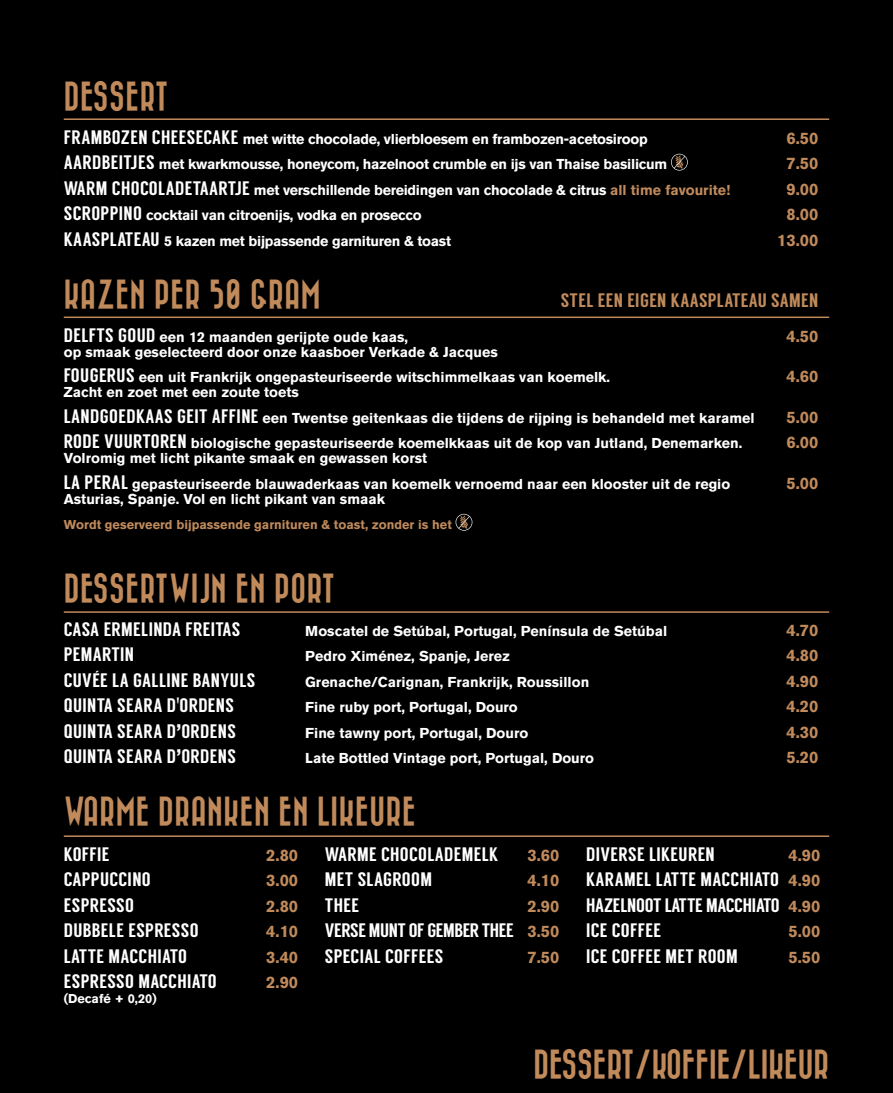
<style>
.page{position:relative;width:893px;height:1093px;background:#000}
.page>*{position:absolute;margin:0;border:0;box-sizing:border-box;transform-origin:0 0}
.t1{font:30px "Bazar";letter-spacing:.02em;color:#c08a5b}
.t2{font:30px "Bazar";color:#c08a5b}
.t3{font:19.5px/25.5px "Langdon";letter-spacing:.02em;color:#fff;text-align:justify}
.t4{font:19.5px/25.5px "Langdon";letter-spacing:-.02em;color:#fff}
.t5{font:19.5px "Langdon";letter-spacing:.02em;color:#c08a5b}
.t6{font:700 16.5px "Akzidenz Grotesk BQ";color:#c08a5b}
.t7{font:700 14.25px/25.5px "Akzidenz Grotesk BQ";color:#fff}
.t8{font:700 14.25px "Akzidenz Grotesk BQ";letter-spacing:-.02em;color:#fff}
.t9{font:700 12.75px "Akzidenz Grotesk BQ";color:#c08a5b}
.t10{font:700 12.75px "Akzidenz Grotesk BQ";color:#fff}
.s1{font-family:"Langdon";font-weight:400;font-size:19.5px}
.s2{color:#c08a5b}
.s3{font-family:"Akzidenz Grotesk BQ";font-weight:700}
.s4{font-family:"Akzidenz Grotesk BQ";font-weight:700;font-size:16.5px;color:#c08a5b}
</style>
<div class="page">
<hr style="left:64px;top:118px;width:765px;height:2px;background:#c08a5b">
<hr style="left:64px;top:316px;width:765px;height:2px;background:#c08a5b">
<hr style="left:64px;top:611px;width:765px;height:2px;background:#c08a5b">
<hr style="left:64px;top:835px;width:765px;height:2px;background:#c08a5b">
<svg style="left:671px;top:154px;width:17px;height:17px"></svg>
<svg style="left:456px;top:514px;width:16px;height:17px"></svg>
<h1 class="t1" style="left:64px;top:80px;width:106px">DESSERT</h1>
<p class="t8" style="left:64px;top:130px;width:585px"><span class="s1">FRAMBOZEN CHEESECAKE</span> met witte chocolade, vlierbloesem en frambozen-acetosiroop</p>
<p class="t6" style="left:786px;top:128px;width:33px">6.50</p>
<p class="t8" style="left:64px;top:156px;width:605px"><span class="s1">AARDBEITJES</span> met kwarkmousse, honeycom, hazelnoot crumble en ijs van Thaise basilicum</p>
<p class="t6" style="left:786px;top:154px;width:33px">7.50</p>
<p class="t8" style="left:64px;top:181px;width:668px"><span class="s1">WARM CHOCOLADETAARTJE</span> met verschillende bereidingen van chocolade &amp; citrus <span class="s2">all time favourite!</span></p>
<p class="t6" style="left:786px;top:179px;width:33px">9.00</p>
<p class="t8" style="left:64px;top:207px;width:360px"><span class="s1">SCROPPINO</span> cocktail van citroenijs, vodka en prosecco</p>
<p class="t6" style="left:786px;top:205px;width:33px">8.00</p>
<p class="t8" style="left:64px;top:232px;width:389px"><span class="s1">KAASPLATEAU</span> 5 kazen met bijpassende garnituren &amp; toast</p>
<p class="t6" style="left:777px;top:230px;width:43px">13.00</p>
<h1 class="t1" style="left:64px;top:278px;width:258px">KAZEN PER 50 GRAM</h1>
<h2 class="t5" style="left:561px;top:289px;width:259px">STEL EEN EIGEN KAASPLATEAU SAMEN</h2>
<p class="t7" style="left:64px;top:324px;width:346px"><span class="s1">DELFTS GOUD</span> een 12 maanden gerijpte oude kaas,</p>
<p class="t6" style="left:786px;top:326px;width:33px">4.50</p>
<p class="t7" style="left:64px;top:339px;width:548px">op smaak geselecteerd door onze kaasboer Verkade &amp; Jacques<br><span class="s1">FOUGERUS</span> een uit Frankrijk ongepasteuriseerde witschimmelkaas van koemelk.</p>
<p class="t6" style="left:786px;top:367px;width:33px">4.60</p>
<p class="t7" style="left:64px;top:379px;width:692px">Zacht en zoet met een zoute toets<br><span class="s1">LANDGOEDKAAS GEIT AFFINE</span> een Twentse geitenkaas die tijdens de rijping is behandeld met karamel</p>
<p class="t6" style="left:786px;top:407px;width:33px">5.00</p>
<p class="t7" style="left:64px;top:430px;width:680px"><span class="s1">RODE VUURTOREN</span> biologische gepasteuriseerde koemelkkaas uit de kop van Jutland, Denemarken.</p>
<p class="t6" style="left:786px;top:433px;width:33px">6.00</p>
<p class="t7" style="left:64px;top:445px;width:668px">Volromig met licht pikante smaak en gewassen korst<br><span class="s1">LA PERAL</span> gepasteuriseerde blauwaderkaas van koemelk vernoemd naar een klooster uit de regio</p>
<p class="t6" style="left:786px;top:473px;width:33px">5.00</p>
<p class="t7" style="left:64px;top:486px;width:323px">Asturias, Spanje. Vol en licht pikant van smaak</p>
<p class="t9" style="left:64px;top:517px;width:390px">Wordt geserveerd bijpassende garnituren &amp; toast, zonder is het</p>
<h1 class="t1" style="left:64px;top:572px;width:273px">DESSERTWIJN EN PORT</h1>
<h2 class="t3" style="left:64px;top:616px;width:178px">CASA ERMELINDA FREITAS</h2>
<p class="t7" style="left:305px;top:618px;width:363px">Moscatel de Setúbal, Portugal, Península de Setúbal</p>
<p class="t6" style="left:786px;top:620px;width:33px">4.70</p>
<h2 class="t3" style="left:64px;top:642px;width:72px">PEMARTIN</h2>
<p class="t7" style="left:305px;top:643px;width:206px">Pedro Ximénez, Spanje, Jerez</p>
<p class="t6" style="left:786px;top:646px;width:33px">4.80</p>
<h2 class="t3" style="left:64px;top:667px;width:193px">CUVEE LA GALLINE BANYULS</h2>
<p class="t7" style="left:305px;top:669px;width:285px">Grenache/Carignan, Frankrijk, Roussillon</p>
<p class="t6" style="left:786px;top:671px;width:33px">4.90</p>
<h2 class="t3" style="left:64px;top:693px;width:172px">QUINTA SEARA D<span class="s3">'</span>ORDENS</h2>
<p class="t7" style="left:305px;top:694px;width:214px">Fine ruby port, Portugal, Douro</p>
<p class="t6" style="left:786px;top:697px;width:33px">4.20</p>
<h2 class="t3" style="left:64px;top:718px;width:174px">QUINTA SEARA D<span class="s3">’</span>ORDENS</h2>
<p class="t7" style="left:305px;top:720px;width:224px">Fine tawny port, Portugal, Douro</p>
<p class="t6" style="left:786px;top:722px;width:33px">4.30</p>
<h2 class="t3" style="left:64px;top:744px;width:174px">QUINTA SEARA D<span class="s3">’</span>ORDENS</h2>
<p class="t7" style="left:305px;top:745px;width:290px">Late Bottled Vintage port, Portugal, Douro</p>
<p class="t6" style="left:786px;top:748px;width:33px">5.20</p>
<h1 class="t1" style="left:64px;top:796px;width:354px">WARME DRANKEN EN LIKEURE</h1>
<h2 class="t3" style="left:64px;top:841px;width:47px">KOFFIE</h2>
<p class="t6" style="left:266px;top:845px;width:33px">2.80</p>
<h2 class="t3" style="left:64px;top:866px;width:88px">CAPPUCCINO</h2>
<p class="t6" style="left:266px;top:871px;width:33px">3.00</p>
<h2 class="t3" style="left:64px;top:892px;width:72px">ESPRESSO</h2>
<p class="t6" style="left:266px;top:896px;width:33px">2.80</p>
<h2 class="t3" style="left:64px;top:917px;width:136px">DUBBELE ESPRESSO</h2>
<p class="t6" style="left:266px;top:922px;width:33px">4.10</p>
<h2 class="t3" style="left:64px;top:943px;width:125px">LATTE MACCHIATO</h2>
<p class="t6" style="left:266px;top:947px;width:33px">3.40</p>
<h2 class="t3" style="left:64px;top:968px;width:154px">ESPRESSO MACCHIATO</h2>
<p class="t6" style="left:266px;top:973px;width:33px">2.90</p>
<p class="t10" style="left:64px;top:991px;width:94px">(Decafé + 0,20)</p>
<h2 class="t3" style="left:325px;top:841px;width:175px">WARME CHOCOLADEMELK</h2>
<p class="t6" style="left:527px;top:845px;width:33px">3.60</p>
<h2 class="t3" style="left:325px;top:866px;width:109px">MET SLAGROOM</h2>
<p class="t6" style="left:527px;top:871px;width:33px">4.10</p>
<h2 class="t3" style="left:325px;top:892px;width:36px">THEE</h2>
<p class="t6" style="left:527px;top:896px;width:33px">2.90</p>
<h2 class="t4" style="left:325px;top:917px;width:236px">VERSE MUNT OF GEMBER THEE <span class="s4">3.50<br></span>SPECIAL COFFEES</h2>
<h2 class="t3" style="left:586px;top:841px;width:130px">DIVERSE LIKEUREN</h2>
<p class="t6" style="left:789px;top:845px;width:33px">4.90</p>
<h2 class="t3" style="left:586px;top:866px;width:236px">KARAMEL LATTE MACCHIATO <span class="s4">4.90<br></span>HAZELNOOT LATTE MACCHIATO <span class="s4">4.90<br></span>ICE COFFEE</h2>
<p class="t6" style="left:789px;top:922px;width:33px">5.00</p>
<h2 class="t3" style="left:586px;top:943px;width:153px">ICE COFFEE MET ROOM</h2>
<p class="t6" style="left:789px;top:947px;width:33px">5.50</p>
<p class="t6" style="left:527px;top:947px;width:33px">7.50</p>
<h1 class="t2" style="left:534px;top:1049px;width:297px">DESSERT/KOFFIE/LIKEUR</h1>
</div>
